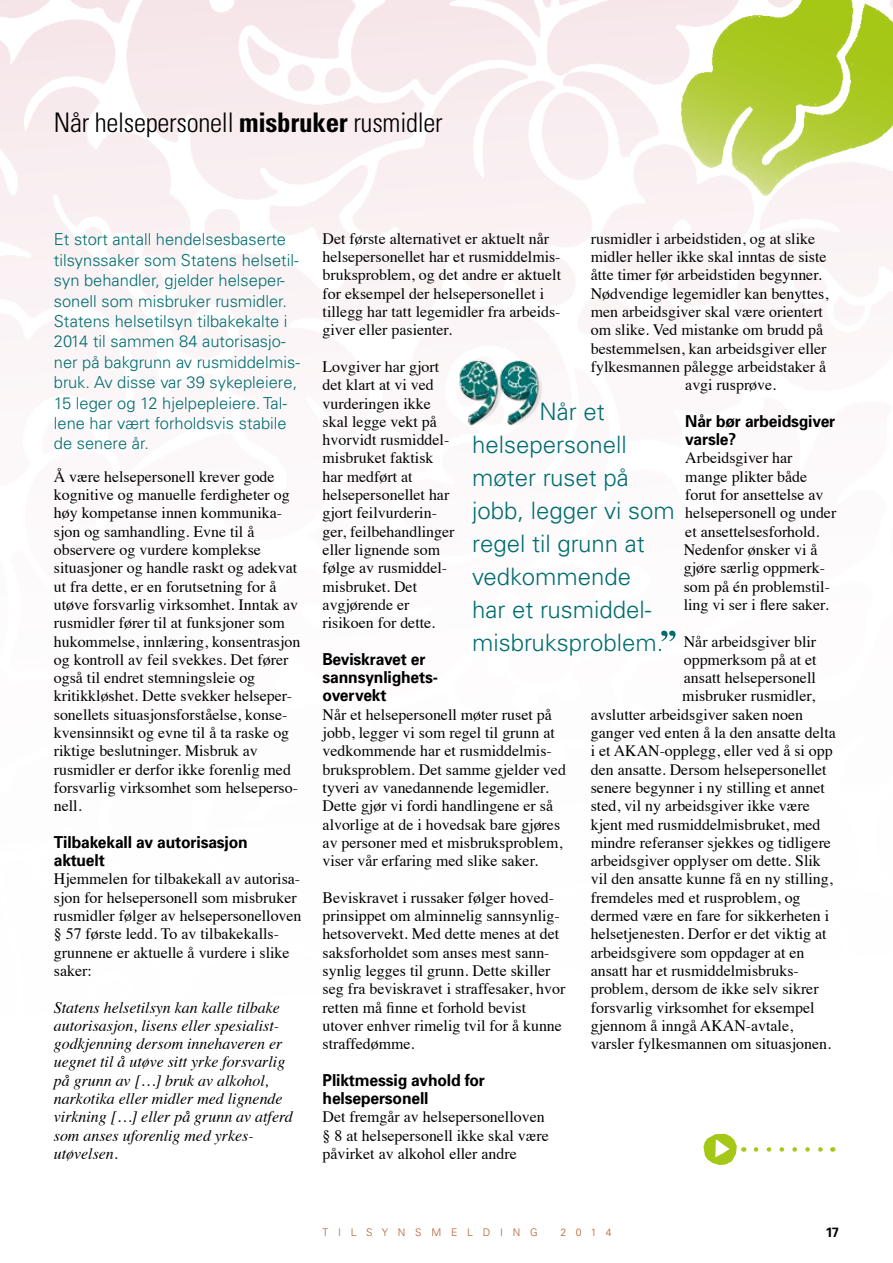
<style>
.page{position:relative;width:893px;height:1263px;background:#fff}
.page>*{position:absolute;margin:0;border:0;box-sizing:border-box;transform-origin:0 0}
.t1{font:300 condensed 27px "Univers LT Std";letter-spacing:-.01em;color:#000}
.t2{font:300 24px/33px "Univers";color:#006e70}
.t3{font:300 16.5px/20.4px "Univers";color:#006e70}
.t4{font:700 16.5px/18.3px "Univers";letter-spacing:-.01em;color:#000;scale:.95 1}
.t5{font:15.9px/18.3px "Times";color:#000}
.t6{font:italic 15.9px/18.3px "Times";color:#000}
.t7{font:700 13.5px "Univers";color:#000}
.t8{font:300 10.5px "Univers";letter-spacing:.93em;color:#b35f2e}
.s1{font-family:"Univers";font-weight:700}
</style>
<div class="page">
<img style="left:0;top:0;width:893px;height:1152px">
<svg style="left:703px;top:1134px;width:34px;height:31px"></svg>
<svg style="left:756px;top:1147px;width:70px;height:5px"></svg>
<img style="left:665px;top:0;width:228px;height:198px">
<svg style="left:661px;top:631px;width:14px;height:10px"></svg>
<img style="left:455px;top:353px;width:89px;height:73px">
<h1 class="t1" style="left:54px;top:106px;width:390px">Når helsepersonell <span class="s1">misbruker</span> rusmidler</h1>
<p class="t3" style="left:54px;top:229px;width:248px">Et stort antall hendelsesbaserte tilsynssaker som Statens helsetil&shy;syn behandler, gjelder helseper&shy;sonell som misbruker rusmidler.<br>Statens helsetilsyn tilbakekalte i<br>2014 til sammen 84 autorisasjo&shy;ner på bakgrunn av rusmiddelmis&shy;bruk. Av disse var 39 sykepleiere,<br>15 leger og 12 hjelpepleiere. Tal&shy;lene har vært forholdsvis stabile de senere år.</p>
<p class="t5" style="left:54px;top:466px;width:248px">Å være helsepersonell krever gode kognitive og manuelle ferdigheter og høy kompetanse innen kommunika&shy;sjon og samhandling. Evne til å observere og vurdere komplekse situasjoner og handle raskt og adekvat ut fra dette, er en forutsetning for å utøve forsvarlig virksomhet. Inntak av rusmidler fører til at funksjoner som hukommelse, innlæring, konsentrasjon og kontroll av feil svekkes. Det fører også til endret stemningsleie og kritikkløshet. Dette svekker helseper&shy;sonellets situasjonsforståelse, konse&shy;kvensinnsikt og evne til å ta raske og riktige beslutninger. Misbruk av rusmidler er derfor ikke forenlig med forsvarlig virksomhet som helseperso&shy;nell.</p>
<p class="t4" style="left:54px;top:832px;width:206px">Tilbakekall av autorisasjon aktuelt</p>
<p class="t5" style="left:54px;top:868px;width:249px">Hjemmelen for tilbakekall av autorisa&shy;sjon for helsepersonell som misbruker rusmidler følger av helsepersonelloven § 57 første ledd. To av tilbakekalls&shy;grunnene er aktuelle å vurdere i slike saker:</p>
<p class="t6" style="left:54px;top:997px;width:240px">Statens helsetilsyn kan kalle tilbake autorisasjon, lisens eller spesialist&shy;godkjenning dersom innehaveren er uegnet til å utøve sitt yrke forsvarlig på grunn av […] bruk av alkohol, narkotika eller midler med lignende virkning […] eller på grunn av atferd som anses uforenlig med yrkes&shy;utøvelsen.</p>
<p class="t5" style="left:323px;top:228px;width:240px">Det første alternativet er aktuelt når helsepersonellet har et rusmiddelmis&shy;bruksproblem, og det andre er aktuelt for eksempel der helsepersonellet i tillegg har tatt legemidler fra arbeids&shy;giver eller pasienter.</p>
<p class="t5" style="left:323px;top:356px;width:133px">Lovgiver har gjort det klart at vi ved vurderingen ikke skal legge vekt på hvorvidt rusmiddel&shy;misbruket faktisk har medført at helsepersonellet har gjort feilvurderin&shy;ger, feilbehandlinger eller lignende som følge av rusmiddel&shy;misbruket. Det avgjørende er risikoen for dette.</p>
<p class="t4" style="left:323px;top:649px;width:123px">Beviskravet er sannsynlighets&shy;overvekt</p>
<p class="t5" style="left:323px;top:704px;width:245px">Når et helsepersonell møter ruset på jobb, legger vi som regel til grunn at vedkommende har et rusmiddelmis&shy;bruksproblem. Det samme gjelder ved tyveri av vanedannende legemidler.<br>Dette gjør vi fordi handlingene er så alvorlige at de i hovedsak bare gjøres av personer med et misbruksproblem, viser vår erfaring med slike saker.</p>
<p class="t5" style="left:323px;top:887px;width:244px">Beviskravet i russaker følger hoved&shy;prinsippet om alminnelig sannsynlig&shy;hetsovervekt. Med dette menes at det saksforholdet som anses mest sann&shy;synlig legges til grunn. Dette skiller seg fra beviskravet i straffesaker, hvor retten må finne et forhold bevist utover enhver rimelig tvil for å kunne straffedømme.</p>
<p class="t4" style="left:323px;top:1070px;width:172px">Pliktmessig avhold for helsepersonell</p>
<p class="t5" style="left:323px;top:1106px;width:228px">Det fremgår av helsepersonelloven § 8 at helsepersonell ikke skal være påvirket av alkohol eller andre</p>
<p class="t5" style="left:591px;top:228px;width:226px">rusmidler i arbeidstiden, og at slike</p>
<p class="t5" style="left:591px;top:246px;width:237px">midler heller ikke skal inntas de siste</p>
<p class="t5" style="left:591px;top:265px;width:232px">åtte timer før arbeidstiden begynner.</p>
<p class="t5" style="left:591px;top:283px;width:239px">Nødvendige legemidler kan benyttes,</p>
<p class="t5" style="left:591px;top:301px;width:234px">men arbeidsgiver skal være orientert</p>
<p class="t5" style="left:591px;top:319px;width:234px">om slike. Ved mistanke om brudd på</p>
<p class="t5" style="left:591px;top:338px;width:237px">bestemmelsen, kan arbeidsgiver eller</p>
<p class="t5" style="left:591px;top:356px;width:237px">fylkesmannen pålegge arbeidstaker å</p>
<p class="t5" style="left:685px;top:374px;width:92px">avgi rusprøve.</p>
<p class="t4" style="left:685px;top:411px;width:159px">Når bør arbeidsgiver varsle?</p>
<p class="t5" style="left:684px;top:448px;width:154px">Arbeidsgiver har mange plikter både forut for ansettelse av helsepersonell og under et ansettelsesforhold.<br>Nedenfor ønsker vi å gjøre særlig oppmerk&shy;som på én problemstil&shy;ling vi ser i flere saker.</p>
<p class="t5" style="left:684px;top:631px;width:134px">Når arbeidsgiver blir</p>
<p class="t5" style="left:684px;top:649px;width:134px">oppmerksom på at et</p>
<p class="t5" style="left:684px;top:667px;width:134px">ansatt helsepersonell</p>
<p class="t5" style="left:682px;top:685px;width:134px">misbruker rusmidler,</p>
<p class="t5" style="left:591px;top:704px;width:214px">avslutter arbeidsgiver saken noen</p>
<p class="t5" style="left:591px;top:722px;width:247px">ganger ved enten å la den ansatte delta</p>
<p class="t5" style="left:591px;top:740px;width:244px">i et AKAN-opplegg, eller ved å si opp</p>
<p class="t5" style="left:591px;top:759px;width:237px">den ansatte. Dersom helsepersonellet</p>
<p class="t5" style="left:591px;top:777px;width:236px">senere begynner i ny stilling et annet</p>
<p class="t5" style="left:591px;top:795px;width:221px">sted, vil ny arbeidsgiver ikke være</p>
<p class="t5" style="left:591px;top:814px;width:231px">kjent med rusmiddelmisbruket, med</p>
<p class="t5" style="left:591px;top:832px;width:242px">mindre referanser sjekkes og tidligere</p>
<p class="t5" style="left:591px;top:850px;width:232px">arbeidsgiver opplyser om dette. Slik</p>
<p class="t5" style="left:591px;top:868px;width:244px">vil den ansatte kunne få en ny stilling,</p>
<p class="t5" style="left:591px;top:887px;width:211px">fremdeles med et rusproblem, og</p>
<p class="t5" style="left:591px;top:905px;width:240px">dermed være en fare for sikkerheten i</p>
<p class="t5" style="left:591px;top:923px;width:237px">helsetjenesten. Derfor er det viktig at</p>
<p class="t5" style="left:591px;top:942px;width:215px">arbeidsgivere som oppdager at en</p>
<p class="t5" style="left:591px;top:960px;width:210px">ansatt har et rusmiddelmisbruks-</p>
<p class="t5" style="left:591px;top:978px;width:229px">problem, dersom de ikke selv sikrer</p>
<p class="t5" style="left:591px;top:997px;width:225px">forsvarlig virksomhet for eksempel</p>
<p class="t5" style="left:591px;top:1015px;width:204px">gjennom å inngå AKAN-avtale,</p>
<p class="t5" style="left:591px;top:1033px;width:242px">varsler fylkesmannen om situasjonen.</p>
<h2 class="t2" style="left:472px;top:394px;width:204px;text-indent:67px">Når et helsepersonell møter ruset på jobb, legger vi som regel til grunn at vedkommende<br>har et rusmiddel&shy;misbruksproblem.</h2>
<p class="t8" style="left:323px;top:1226px;width:217px">TILSYNSMELDING</p>
<p class="t8" style="left:560px;top:1226px;width:53px">2014</p>
<p class="t7" style="left:825px;top:1223px;width:16px">17</p>
</div>
